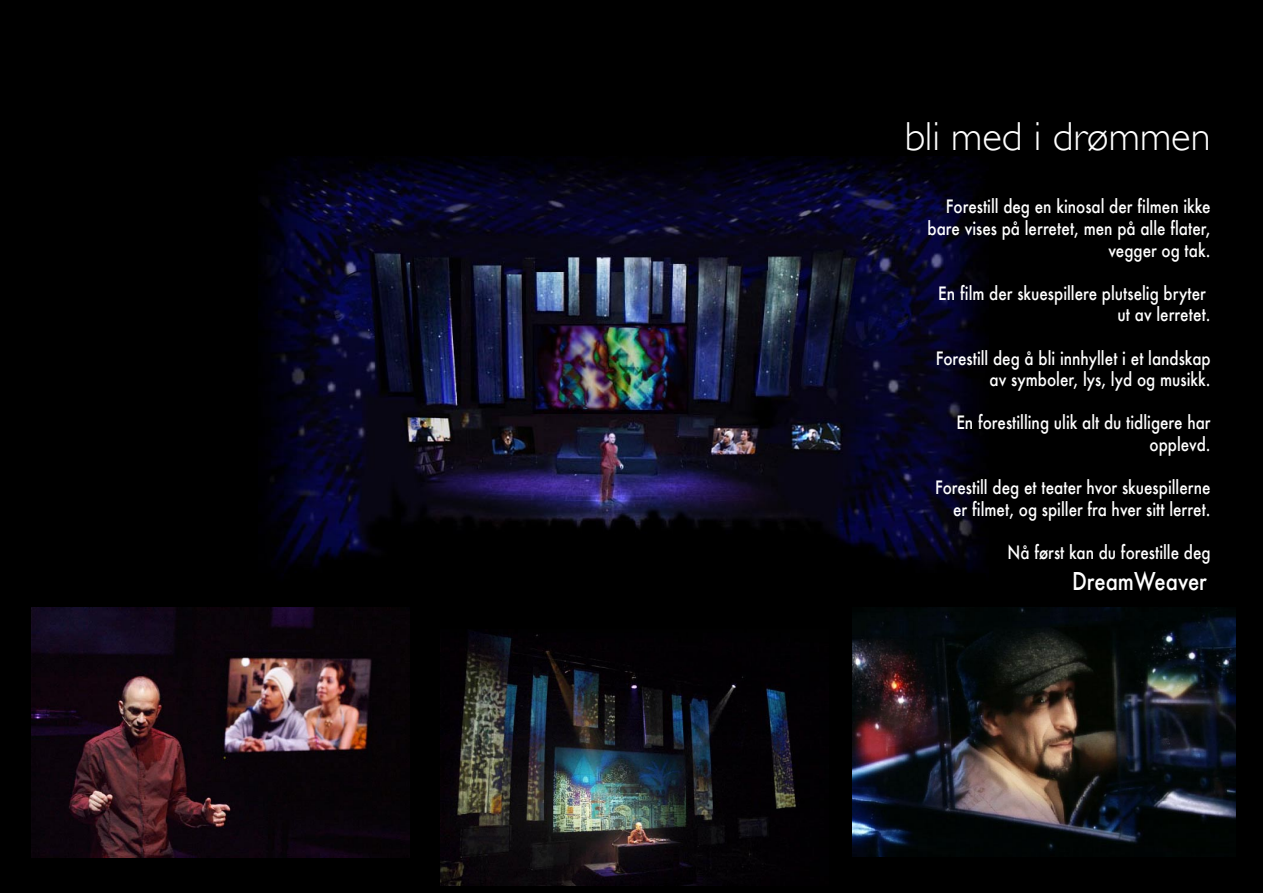
<style>
.page{position:relative;width:1263px;height:893px;background:#000}
.page>*{position:absolute;margin:0;border:0;box-sizing:border-box;transform-origin:0 0}
.t1{font:300 40.5px "Gill Sans";color:#fff}
.t2{font:500 24px "Futura";color:#fff;scale:.85 1}
.t3{font:500 18px/21.6px "Futura";color:#fff;text-align:right;scale:.85 1}
</style>
<div class="page">
<img style="left:258px;top:156px;width:730px;height:443px">
<img style="left:852px;top:608px;width:383px;height:249px">
<img style="left:441px;top:629px;width:388px;height:256px">
<img style="left:31px;top:608px;width:379px;height:249px">
<h1 class="t1" style="left:905px;top:113px;width:307px">bli med i drømmen</h1>
<p class="t3" style="left:927px;top:196px;width:335px">Forestill deg en kinosal der filmen ikke bare vises på lerretet, men på alle flater, vegger og tak.</p>
<p class="t3" style="left:938px;top:282px;width:322px">En film der skuespillere plutselig bryter ut av lerretet.</p>
<p class="t3" style="left:936px;top:347px;width:325px">Forestill deg å bli innhyllet i et landskap av symboler, lys, lyd og musikk.</p>
<p class="t3" style="left:956px;top:412px;width:301px">En forestilling ulik alt du tidligere har opplevd.</p>
<p class="t3" style="left:935px;top:476px;width:326px">Forestill deg et teater hvor skuespillerne er filmet, og spiller fra hver sitt lerret.</p>
<p class="t3" style="left:1007px;top:541px;width:241px">Nå først kan du forestille deg</p>
<h2 class="t2" style="left:1072px;top:564px;width:160px">DreamWeaver</h2>
</div>
